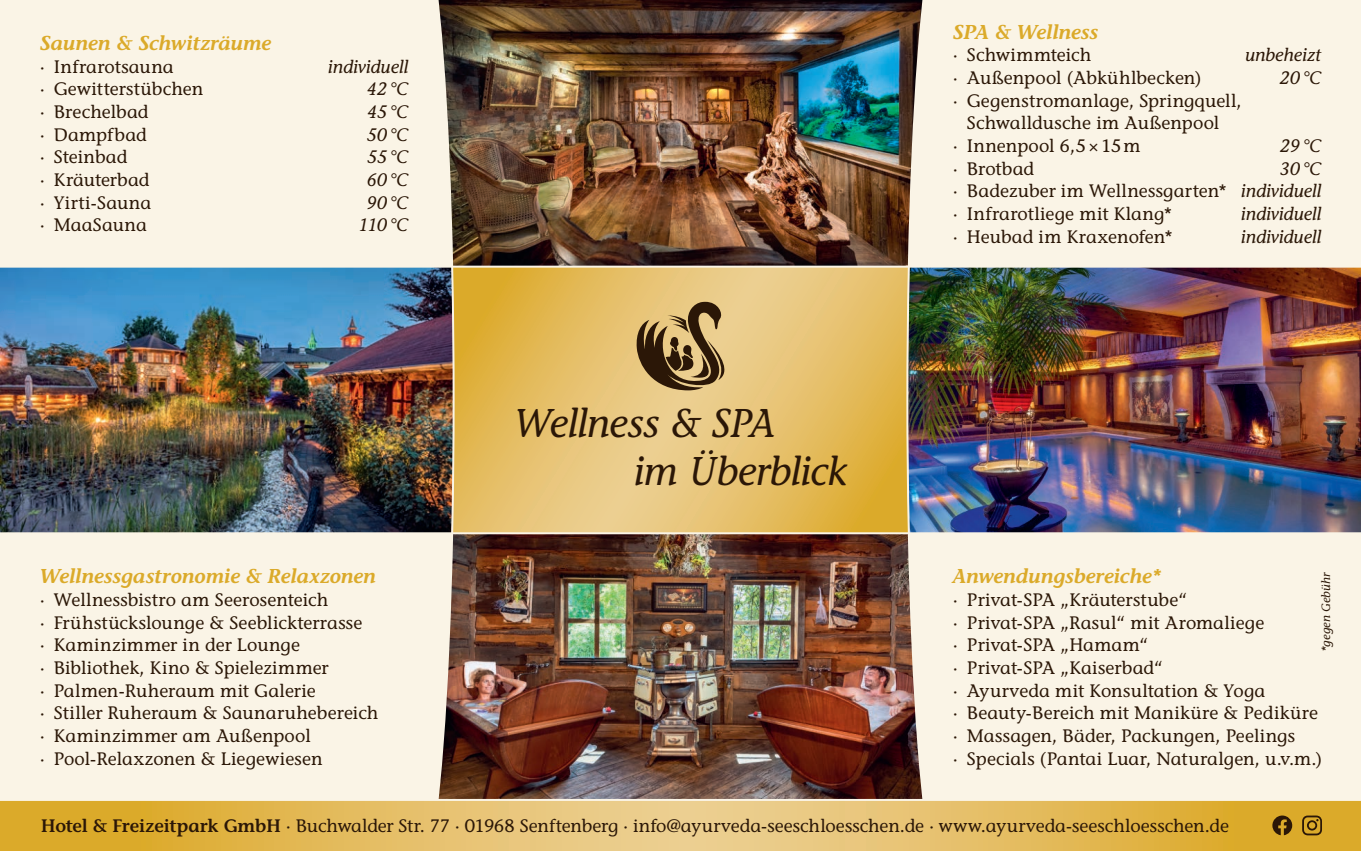
<style>
.page{position:relative;width:1361px;height:851px;background:#fff}
.page>*{position:absolute;margin:0;border:0;box-sizing:border-box;transform-origin:0 0}
.t1{font:italic 500 40px/48px "Stone Informal Std";letter-spacing:-.015em;color:#2b1707}
.t2{font:italic 600 20px "Stone Informal Std";letter-spacing:-.005em;color:#dbaa2a}
.t3{font:500 18px/22.6px "Stone Informal Std";letter-spacing:.005em;color:#2b1707}
.t4{font:italic 500 18px "Stone Informal Std";letter-spacing:-.005em;color:#2b1707}
.t5{font:italic 500 12px "Stone Informal Std";letter-spacing:.01em;color:#2b1707}
.s1{font-style:italic}
.s2{font-weight:600}
</style>
<div class="page">
<div style="left:0;top:0;width:1361px;height:799px;background:#faf4e6"></div>
<img style="left:438px;top:0;width:485px;height:798px">
<svg style="left:0;top:798px;width:1361px;height:52px"></svg>
<svg style="left:1302px;top:815px;width:20px;height:20px"></svg>
<svg style="left:1272px;top:815px;width:20px;height:20px"></svg>
<img style="left:0;top:265px;width:1361px;height:269px">
<p class="t2" style="left:40px;top:31px;width:233px">Saunen &amp; Schwitzräume</p>
<p class="t3" style="left:40px;top:55px;width:136px">· Infrarotsauna</p>
<p class="t4" style="left:328px;top:56px;width:82px">individuell</p>
<p class="t3" style="left:40px;top:78px;width:165px">· Gewitterstübchen</p>
<p class="t4" style="left:366px;top:78px;width:43px">42°C</p>
<p class="t3" style="left:40px;top:100px;width:110px">· Brechelbad</p>
<p class="t4" style="left:367px;top:101px;width:43px">45°C</p>
<p class="t3" style="left:40px;top:123px;width:109px">· Dampfbad</p>
<p class="t4" style="left:366px;top:124px;width:43px">50°C</p>
<p class="t3" style="left:40px;top:146px;width:89px">· Steinbad</p>
<p class="t4" style="left:367px;top:146px;width:43px">55°C</p>
<p class="t3" style="left:40px;top:168px;width:111px">· Kräuterbad</p>
<p class="t4" style="left:366px;top:169px;width:43px">60°C</p>
<p class="t3" style="left:40px;top:191px;width:113px">· Yirti-Sauna</p>
<p class="t4" style="left:366px;top:192px;width:43px">90°C</p>
<p class="t3" style="left:40px;top:214px;width:109px">· MaaSauna</p>
<p class="t4" style="left:358px;top:214px;width:52px">110°C</p>
<p class="t2" style="left:40px;top:564px;width:338px">Wellnessgastronomie &amp; Relaxzonen</p>
<p class="t3" style="left:40px;top:588px;width:340px">· Wellnessbistro am Seerosenteich<br>· Frühstückslounge &amp; Seeblickterrasse<br>· Kaminzimmer in der Lounge<br>· Bibliothek, Kino &amp; Spielezimmer<br>· Palmen-Ruheraum mit Galerie<br>· Stiller Ruheraum &amp; Saunaruhebereich · Kaminzimmer am Außenpool<br>· Pool-Relaxzonen &amp; Liegewiesen</p>
<h1 class="t1" style="left:633px;top:399px;width:214px;text-indent:-119px">Wellness &amp; SPA<br>im Überblick</h1>
<p class="t2" style="left:952px;top:20px;width:148px">SPA &amp; Wellness</p>
<p class="t3" style="left:952px;top:44px;width:140px">· Schwimmteich</p>
<p class="t4" style="left:1245px;top:44px;width:78px">unbeheizt</p>
<p class="t3" style="left:952px;top:66px;width:250px">· Außenpool (Abkühlbecken)</p>
<p class="t4" style="left:1279px;top:67px;width:43px">20°C</p>
<p class="t3" style="left:952px;top:89px;width:290px">· Gegenstromanlage, Springquell,</p>
<p class="t3" style="left:967px;top:112px;width:254px">Schwalldusche im Außenpool</p>
<p class="t3" style="left:952px;top:134px;width:190px">· Innenpool 6,5×15m</p>
<p class="t4" style="left:1280px;top:135px;width:43px">29°C</p>
<p class="t3" style="left:952px;top:157px;width:83px">· Brotbad</p>
<p class="t3" style="left:952px;top:157px;width:370px;text-align:justify;text-indent:327px"><span class="s1">30°C </span>· Badezuber im Wellnessgarten* <span class="s1">individuell </span>· Infrarotliege mit Klang*</p>
<p class="t4" style="left:1241px;top:203px;width:82px">individuell</p>
<p class="t3" style="left:952px;top:225px;width:221px">· Heubad im Kraxenofen*</p>
<p class="t4" style="left:1241px;top:226px;width:82px">individuell</p>
<p class="t2" style="left:952px;top:564px;width:211px">Anwendungsbereiche*</p>
<p class="t3" style="left:952px;top:588px;width:371px">· Privat-SPA „Kräuterstube“<br>· Privat-SPA „Rasul“ mit Aromaliege<br>· Privat-SPA „Hamam“<br>· Privat-SPA „Kaiserbad“<br>· Ayurveda mit Konsultation &amp; Yoga<br>· Beauty-Bereich mit Maniküre &amp; Pediküre · Massagen, Bäder, Packungen, Peelings<br>· Specials (Pantai Luar, Naturalgen, u.v.m.)</p>
<p class="t5" style="left:1318px;top:652px;width:82px;rotate:-90deg">*gegen Gebühr</p>
<p class="t3" style="left:41px;top:814px;width:1190px"><span class="s2">Hotel &amp; Freizeitpark GmbH</span> · Buchwalder Str. 77 · 01968 Senftenberg · info@ayurveda-seeschloesschen.de · www.ayurveda-seeschloesschen.de</p>
</div>
